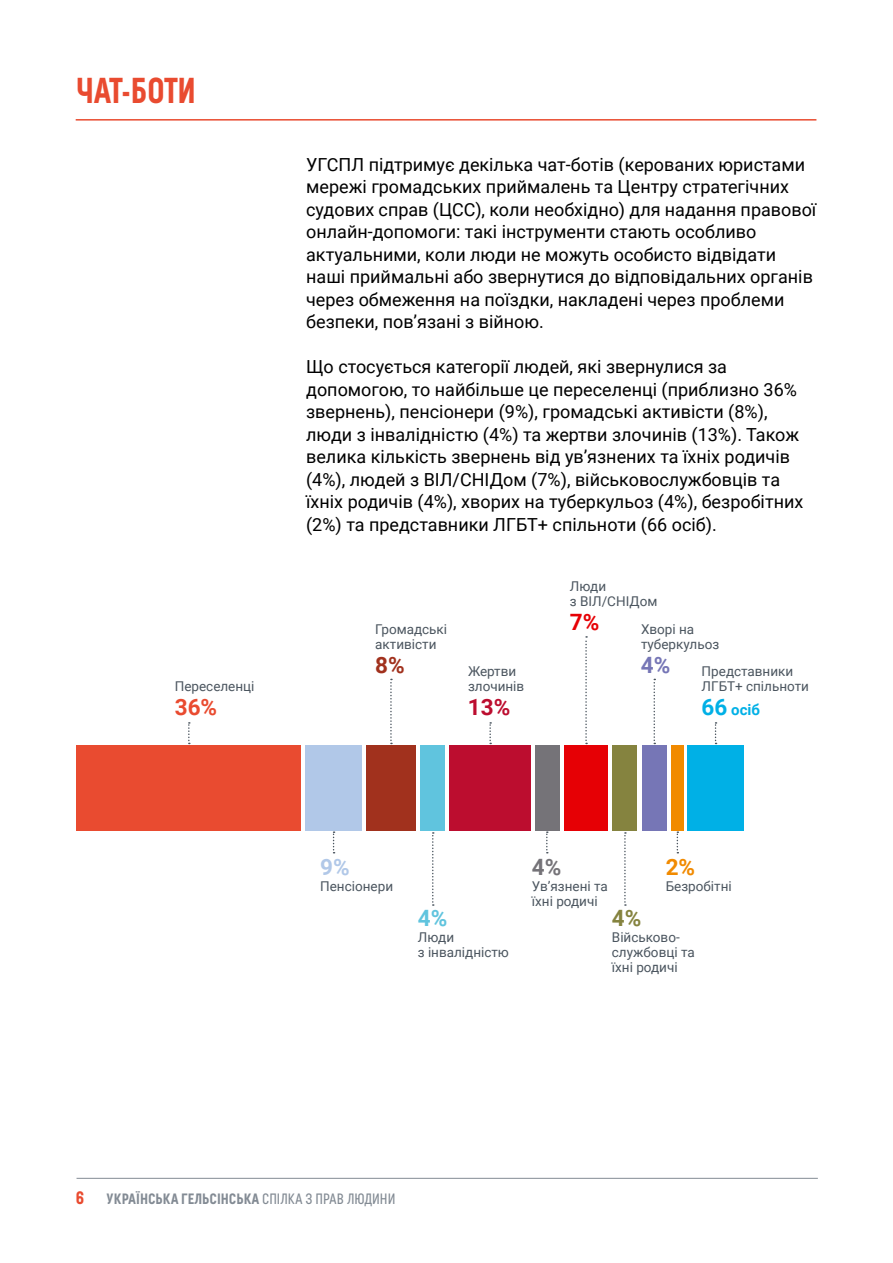
<style>
.page{position:relative;width:893px;height:1263px;background:#fff}
.page>*{position:absolute;margin:0;border:0;box-sizing:border-box;transform-origin:0 0}
.t1{font:700 36px "Bond 4 F";letter-spacing:-.02em;color:#e94b30;scale:.95 1}
.t2{font:700 22.5px "Roboto";color:#e94b30}
.t3{font:700 22.5px "Roboto";color:#bc0d2f}
.t4{font:700 22.5px "Roboto";color:#a1311d}
.t5{font:700 22.5px "Roboto";color:#e60005}
.t6{font:700 22.5px "Roboto";color:#7676b6}
.t7{font:700 22.5px "Roboto";color:#b1c8e8}
.t8{font:700 22.5px "Roboto";color:#60c4de}
.t9{font:700 22.5px "Roboto";color:#757378}
.t10{font:700 22.5px "Roboto";color:#f18a00}
.t11{font:700 22.5px "Roboto";color:#85833f}
.t12{font:18px/22.5px "Roboto";color:#000}
.t13{font:700 15px "Bond 4 F";color:#838b94}
.t14{font:700 15px "Roboto";color:#00b0e6}
.t15{font:13.5px/15px "Roboto";color:#4b555f}
.s1{font-size:22.5px}
.s2{font-size:18px;color:#e94b30}
.s3{font-weight:400}
</style>
<div class="page">
<hr style="left:77px;top:1178px;width:741px;height:1px;background:#838b94">
<hr style="left:76px;top:119px;width:740px;height:2px;background:#e94b30">
<div style="left:77px;top:745px;width:224px;height:85px;background:#e94b30"></div>
<div style="left:305px;top:745px;width:57px;height:85px;background:#b1c8e8"></div>
<div style="left:366px;top:745px;width:50px;height:85px;background:#a1311d"></div>
<div style="left:420px;top:745px;width:25px;height:85px;background:#60c4de"></div>
<div style="left:535px;top:745px;width:25px;height:85px;background:#757378"></div>
<div style="left:612px;top:745px;width:25px;height:85px;background:#85833f"></div>
<div style="left:642px;top:745px;width:25px;height:85px;background:#7676b6"></div>
<div style="left:671px;top:745px;width:13px;height:85px;background:#f18a00"></div>
<div style="left:687px;top:745px;width:57px;height:85px;background:#00b0e6"></div>
<div style="left:564px;top:745px;width:44px;height:85px;background:#e60005"></div>
<div style="left:450px;top:745px;width:81px;height:85px;background:#bc0d2f"></div>
<svg style="left:188px;top:722px;width:2px;height:22px"></svg>
<svg style="left:333px;top:831px;width:2px;height:22px"></svg>
<svg style="left:546px;top:831px;width:2px;height:22px"></svg>
<svg style="left:677px;top:831px;width:1px;height:22px"></svg>
<svg style="left:489px;top:722px;width:2px;height:22px"></svg>
<svg style="left:715px;top:722px;width:1px;height:22px"></svg>
<svg style="left:653px;top:679px;width:2px;height:65px"></svg>
<svg style="left:624px;top:832px;width:2px;height:74px"></svg>
<svg style="left:432px;top:832px;width:2px;height:74px"></svg>
<svg style="left:390px;top:679px;width:2px;height:65px"></svg>
<svg style="left:585px;top:636px;width:2px;height:108px"></svg>
<h1 class="t1" style="left:77px;top:69px;width:127px">ЧАТ-БОТИ</h1>
<p class="t15" style="left:175px;top:678px;width:81px">Переселенці</p>
<p class="t2" style="left:175px;top:691px;width:44px">36%</p>
<p class="t12" style="left:306px;top:153px;width:512px">УГСПЛ підтримує декілька чат-ботів (керованих юристами мережі громадських приймалень та Центру стратегічних судових справ (ЦСС), коли необхідно) для надання правової онлайн-допомоги: такі інструменти стають особливо актуальними, коли люди не можуть особисто відвідати наші приймальні або звернутися до відповідальних органів через обмеження на поїздки, накладені через проблеми безпеки, пов’язані з війною.</p>
<p class="t12" style="left:306px;top:355px;width:499px">Що стосується категорії людей, які звернулися за допомогою, то найбільше це переселенці (приблизно 36% звернень), пенсіонери (9%), громадські активісти (8%), люди з інвалідністю (4%) та жертви злочинів (13%). Також велика кількість звернень від ув’язнених та їхніх родичів (4%), людей з ВІЛ/СНІДом (7%), військовослужбовців та їхніх родичів (4%), хворих на туберкульоз (4%), безробітних (2%) та представники ЛГБТ+ спільноти (66 осіб).</p>
<p class="t15" style="left:375px;top:621px;width:73px">Громадські активісти</p>
<p class="t4" style="left:375px;top:649px;width:31px">8%</p>
<p class="t15" style="left:468px;top:663px;width:58px">Жертви злочинів</p>
<p class="t3" style="left:468px;top:691px;width:44px">13%</p>
<p class="t15" style="left:570px;top:578px;width:89px">Люди<br>з ВІЛ/СНІДом</p>
<p class="t15" style="left:641px;top:621px;width:80px">Хворі на туберкульоз</p>
<p class="t15" style="left:702px;top:663px;width:109px">Представники<br>ЛГБТ+ спільноти</p>
<p class="t5" style="left:570px;top:606px;width:31px">7%</p>
<p class="t6" style="left:641px;top:649px;width:31px">4%</p>
<p class="t14" style="left:702px;top:699px;width:60px"><span class="s1">66</span> осіб</p>
<p class="t7" style="left:320px;top:852px;width:31px">9%</p>
<p class="t15" style="left:320px;top:878px;width:74px">Пенсіонери</p>
<p class="t8" style="left:418px;top:903px;width:31px">4%</p>
<p class="t15" style="left:418px;top:929px;width:93px">Люди<br>з інвалідністю</p>
<p class="t9" style="left:532px;top:852px;width:31px">4%</p>
<p class="t10" style="left:666px;top:852px;width:31px">2%</p>
<p class="t11" style="left:612px;top:903px;width:31px">4%</p>
<p class="t15" style="left:532px;top:878px;width:77px">Ув’язнені та їхні родичі</p>
<p class="t15" style="left:666px;top:878px;width:68px">Безробітні</p>
<p class="t15" style="left:612px;top:929px;width:84px">Військово&shy;службовці та їхні родичі</p>
<p class="t13" style="left:76px;top:1190px;width:321px"><span class="s2">6</span> УКРАЇНСЬКА ГЕЛЬСІНСЬКА <span class="s3">СПІЛКА З ПРАВ ЛЮДИНИ</span></p>
</div>
